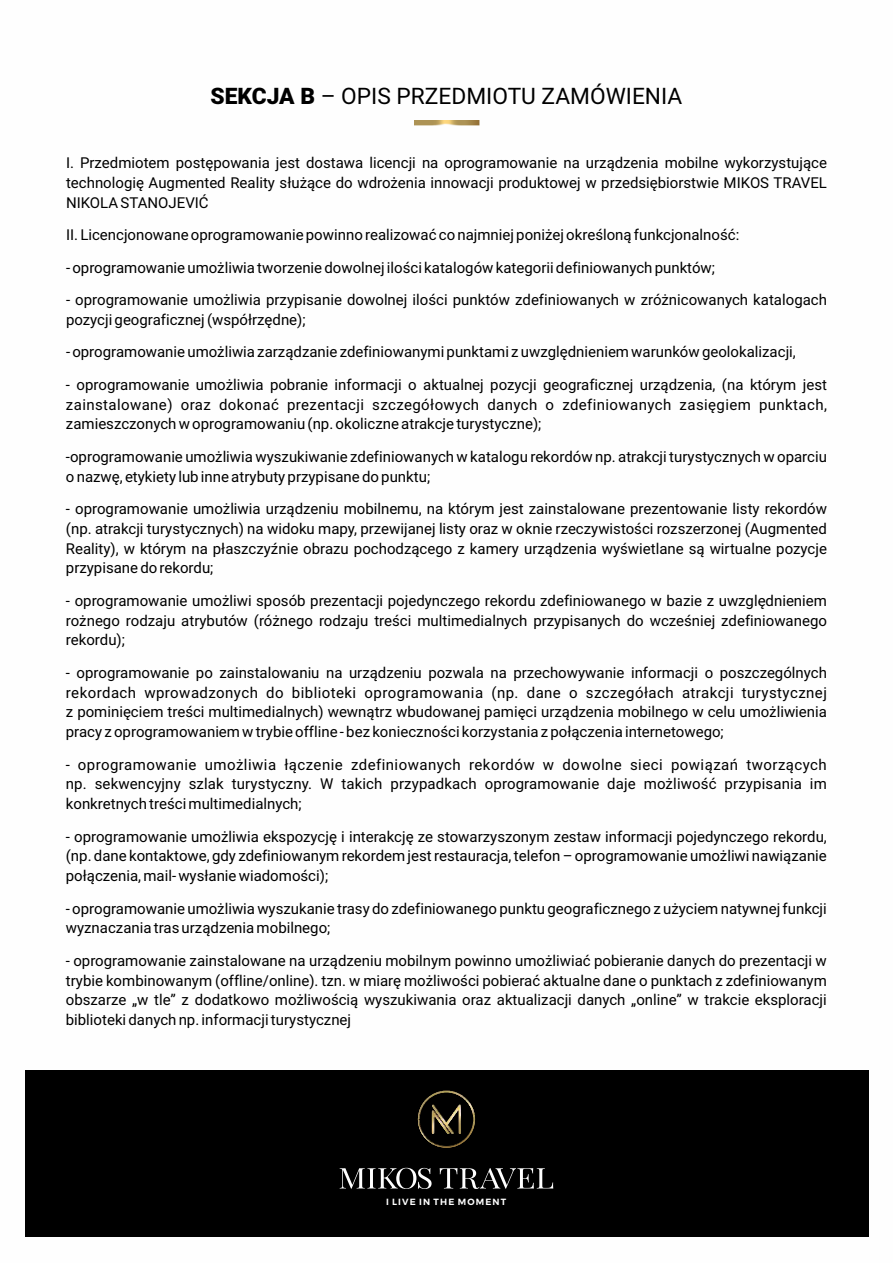
<style>
.page{position:relative;width:893px;height:1263px;background:#fff}
.page>*{position:absolute;margin:0;border:0;box-sizing:border-box;transform-origin:0 0}
.t1{font:22.8px "Roboto";color:#000}
.t2{font:15px/19.8px "Roboto";color:#000;text-align:justify}
.t3{font:600 9px "Montserrat";letter-spacing:.13em;color:#fefefe}
.s1{font-weight:900}
</style>
<div class="page">
<div style="left:25px;top:1070px;width:843px;height:166px;background:#000"></div>
<img style="left:418px;top:1091px;width:57px;height:57px">
<svg style="left:340px;top:1168px;width:213px;height:21px"></svg>
<img style="left:414px;top:120px;width:65px;height:5px">
<img style="left:432px;top:120px;width:3px;height:5px">
<img style="left:435px;top:120px;width:27px;height:5px">
<h1 class="t1" style="left:211px;top:87px;width:473px"><span class="s1">SEKCJA B</span> – OPIS PRZEDMIOTU ZAMÓWIENIA</h1>
<p class="t2" style="left:66px;top:155px;width:762px">I. Przedmiotem postępowania jest dostawa licencji na oprogramowanie na urządzenia mobilne wykorzystujące technologię Augmented Reality służące do wdrożenia innowacji produktowej w przedsiębiorstwie MIKOS TRAVEL NIKOLA STANOJEVIĆ</p>
<p class="t2" style="left:66px;top:227px;width:675px">II. Licencjonowane oprogramowanie powinno realizować co najmniej poniżej określoną funkcjonalność:</p>
<p class="t2" style="left:66px;top:259px;width:650px">- oprogramowanie umożliwia tworzenie dowolnej ilości katalogów kategorii definiowanych punktów;</p>
<p class="t2" style="left:66px;top:291px;width:762px">- oprogramowanie umożliwia przypisanie dowolnej ilości punktów zdefiniowanych w zróżnicowanych katalogach pozycji geograficznej (współrzędne);</p>
<p class="t2" style="left:66px;top:344px;width:731px">- oprogramowanie umożliwia zarządzanie zdefiniowanymi punktami z uwzględnieniem warunków geolokalizacji,</p>
<p class="t2" style="left:66px;top:376px;width:762px">- oprogramowanie umożliwia pobranie informacji o aktualnej pozycji geograficznej urządzenia, (na którym jest zainstalowane) oraz dokonać prezentacji szczegółowych danych o zdefiniowanych zasięgiem punktach, zamieszczonych w oprogramowaniu (np. okoliczne atrakcje turystyczne);</p>
<p class="t2" style="left:66px;top:448px;width:762px">- oprogramowanie umożliwia wyszukiwanie zdefiniowanych w katalogu rekordów np. atrakcji turystycznych w oparciu o nazwę, etykiety lub inne atrybuty przypisane do punktu;</p>
<p class="t2" style="left:66px;top:500px;width:762px">- oprogramowanie umożliwia urządzeniu mobilnemu, na którym jest zainstalowane prezentowanie listy rekordów (np. atrakcji turystycznych) na widoku mapy, przewijanej listy oraz w oknie rzeczywistości rozszerzonej (Augmented Reality), w którym na płaszczyźnie obrazu pochodzącego z kamery urządzenia wyświetlane są wirtualne pozycje przypisane do rekordu;</p>
<p class="t2" style="left:66px;top:592px;width:762px">- oprogramowanie umożliwi sposób prezentacji pojedynczego rekordu zdefiniowanego w bazie z uwzględnieniem rożnego rodzaju atrybutów (różnego rodzaju treści multimedialnych przypisanych do wcześniej zdefiniowanego rekordu);</p>
<p class="t2" style="left:66px;top:664px;width:762px">- oprogramowanie po zainstalowaniu na urządzeniu pozwala na przechowywanie informacji o poszczególnych rekordach wprowadzonych do biblioteki oprogramowania (np. dane o szczegółach atrakcji turystycznej z pominięciem treści multimedialnych) wewnątrz wbudowanej pamięci urządzenia mobilnego w celu umożliwienia pracy z oprogramowaniem w trybie offline - bez konieczności korzystania z połączenia internetowego;</p>
<p class="t2" style="left:66px;top:756px;width:762px">- oprogramowanie umożliwia łączenie zdefiniowanych rekordów w dowolne sieci powiązań tworzących np. sekwencyjny szlak turystyczny. W takich przypadkach oprogramowanie daje możliwość przypisania im konkretnych treści multimedialnych;</p>
<p class="t2" style="left:66px;top:828px;width:762px">- oprogramowanie umożliwia ekspozycję i interakcję ze stowarzyszonym zestaw informacji pojedynczego rekordu, (np. dane kontaktowe, gdy zdefiniowanym rekordem jest restauracja, telefon – oprogramowanie umożliwi nawiązanie połączenia, mail- wysłanie wiadomości);</p>
<p class="t2" style="left:66px;top:900px;width:762px">- oprogramowanie umożliwia wyszukanie trasy do zdefiniowanego punktu geograficznego z użyciem natywnej funkcji wyznaczania tras urządzenia mobilnego;</p>
<p class="t2" style="left:66px;top:952px;width:762px">- oprogramowanie zainstalowane na urządzeniu mobilnym powinno umożliwiać pobieranie danych do prezentacji w trybie kombinowanym (offline/online). tzn. w miarę możliwości pobierać aktualne dane o punktach z zdefiniowanym obszarze „w tle” z dodatkowo możliwością wyszukiwania oraz aktualizacji danych „online” w trakcie eksploracji biblioteki danych np. informacji turystycznej</p>
<p class="t3" style="left:386px;top:1196px;width:122px">I LIVE IN THE MOMENT</p>
</div>
